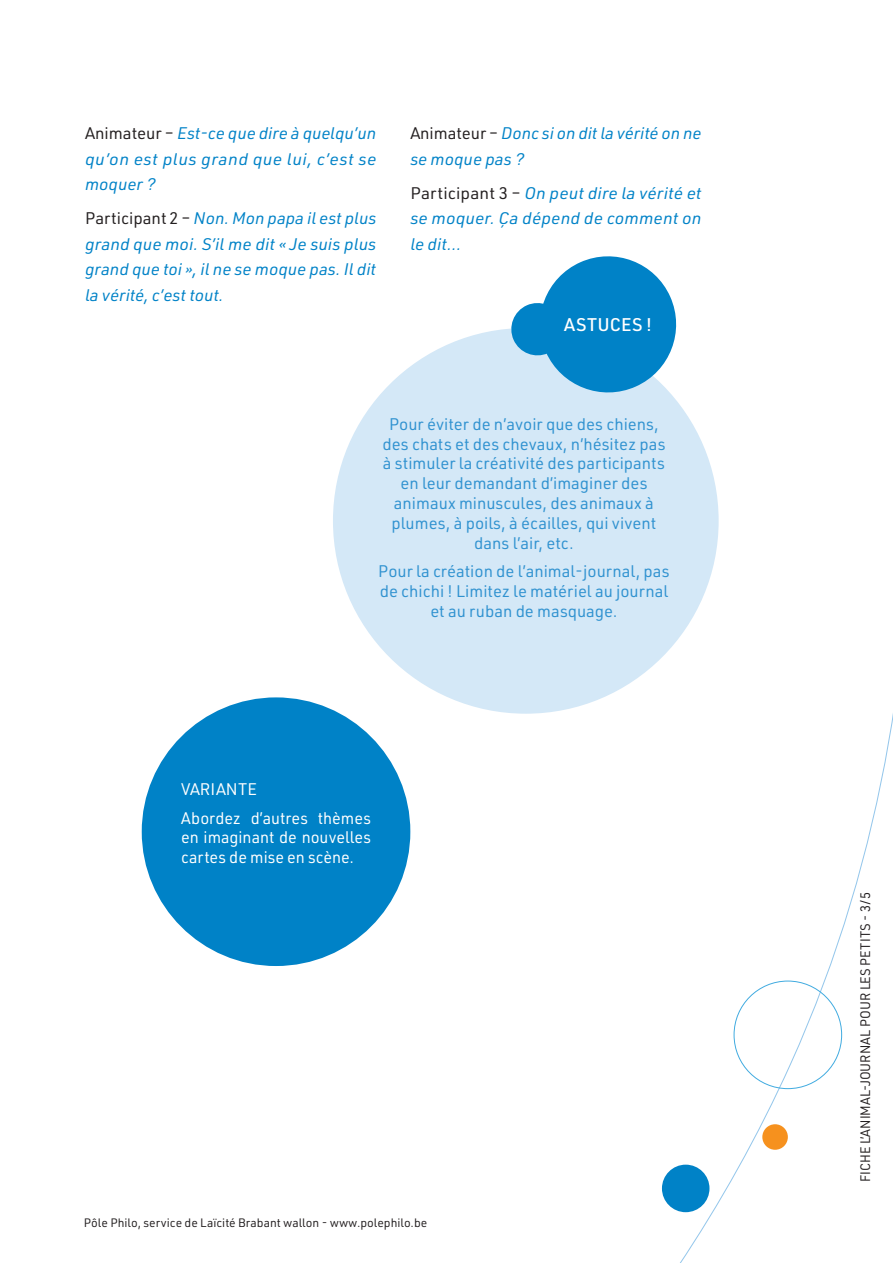
<style>
.page{position:relative;width:893px;height:1263px;background:#fff}
.page>*{position:absolute;margin:0;border:0;box-sizing:border-box;transform-origin:0 0}
.B_Titre_3{font:500 18px "URWDIN";letter-spacing:.025em;color:#fff}
.B_public_2{font:16.5px/19.8px "URWDIN";color:#3092d0;text-align:center}
.txt_bleu_2020{font:italic 16.5px/25.5px "URWDIN";color:#0082c7;text-align:justify}
.B_public_2-2{font:16.5px/19.8px "URWDIN";color:#fff;text-align:justify}
.txt_bleu_2020-2{font:italic 16.5px/25.5px "URWDIN";color:#0082c7;text-align:justify;scale:1.04 1}
.t1{font:13.5px "URWDIN";color:#231f20;scale:.96 1}
.t2{font:12px "URWDIN";color:#231f20}
.s1{font-style:normal;color:#231f20}
</style>
<div class="page">
<div style="left:662px;top:1165px;width:47px;height:47px;background:#0082c7;border-radius:50%"></div>
<div style="left:333px;top:328px;width:386px;height:386px;background:#d4e8f7;border-radius:50%"></div>
<svg style="left:509px;top:256px;width:169px;height:146px"></svg>
<div style="left:142px;top:697px;width:268px;height:269px;background:#0082c7;border-radius:50%"></div>
<p class="txt_bleu_2020" style="left:85px;top:120px;width:293px"><span class="s1">Animateur –</span> Est-ce que dire à quelqu’un qu’on est plus grand que lui, c’est se moquer ?</p>
<p class="txt_bleu_2020" style="left:85px;top:205px;width:293px"><span class="s1">Participant 2 –</span> Non. Mon papa il est plus grand que moi. S’il me dit « Je suis plus grand que toi », il ne se moque pas. Il dit la vérité, c’est tout.</p>
<p class="txt_bleu_2020" style="left:410px;top:120px;width:293px"><span class="s1">Animateur –</span> Donc si on dit la vérité on ne se moque pas ?</p>
<p class="txt_bleu_2020-2" style="left:410px;top:180px;width:282px"><span class="s1">Participant 3 –</span> On peut dire la vérité et se moquer. Ça dépend de comment on le dit…</p>
<p class="B_Titre_3" style="left:564px;top:312px;width:89px">ASTUCES !</p>
<p class="B_public_2" style="left:382px;top:414px;width:285px">Pour éviter de n’avoir que des chiens, des chats et des chevaux, n’hésitez pas à stimuler la créativité des participants en leur demandant d’imaginer des animaux minuscules, des animaux à plumes, à poils, à écailles, qui vivent dans l’air, etc.</p>
<p class="B_public_2" style="left:378px;top:561px;width:293px">Pour la création de l’animal-journal, pas de chichi ! Limitez le matériel au journal et au ruban de masquage.</p>
<p class="B_public_2-2" style="left:181px;top:779px;width:77px">VARIANTE</p>
<p class="B_public_2-2" style="left:181px;top:807px;width:191px">Abordez d’autres thèmes en imaginant de nouvelles cartes de mise en scène.</p>
<p class="t2" style="left:84px;top:1215px;width:345px">Pôle Philo, service de Laïcité Brabant wallon - www.polephilo.be</p>
<p class="t1" style="left:856px;top:1182px;width:303px;rotate:-90deg">FICHE L’ANIMAL-JOURNAL POUR LES PETITS - 3/5</p>
</div>
